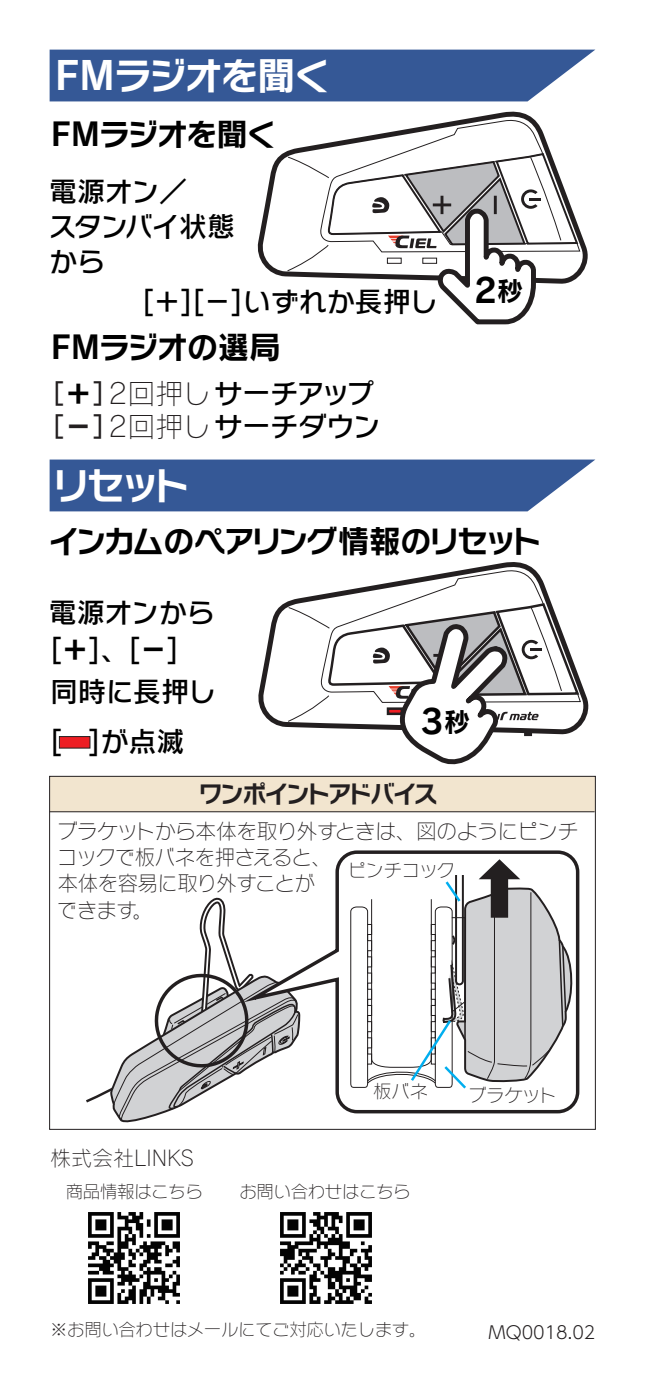
<style>
.page{position:relative;width:645px;height:1389px;background:#fff}
.page>*{position:absolute;margin:0;border:0;box-sizing:border-box;transform-origin:0 0}
.t1{font:38.5px "Rodin NTLG Pro B";letter-spacing:-.07em;color:#fff}
.t2{font:33.25px "Rodin NTLG Pro B";color:#000}
.t3{font:31.5px "Rodin NTLG Pro B";letter-spacing:-.09em;color:#000}
.t4{font:31.5px "Rodin NTLG Pro B";letter-spacing:-.065em;color:#000}
.t5{font:31.5px "Rodin NTLG Pro B";letter-spacing:-.04em;color:#000}
.t6{font:28px/42px "Rodin NTLG Pro DB";color:#000}
.t7{font:28px/35px "Rodin NTLG Pro DB";letter-spacing:-.035em;color:#000}
.t8{font:24.5px "Rodin NTLG Pro B";letter-spacing:-.135em;color:#231f20}
.t9{font:21px/26.2px "Rodin NTLG Pro L";letter-spacing:-.02em;color:#231f20}
.t10{font:21px "Rodin NTLG Pro L";color:#231f20}
.t11{font:18.2px "Rodin NTLG Pro L";letter-spacing:-.02em;color:#231f20}
.t12{font:17.5px "Rodin NTLG Pro L";letter-spacing:-.025em;color:#231f20}
.t13{font:300 17.5px "UD Shin Go Pro";color:#231f20}
.s1{color:#231f20}
.s2{font-family:"Rodin NTLG Pro B"}
.s3{font-family:"Rodin NTLG Pro L";color:#231f20}
.s4{font-family:"Rodin NTLG Pro B";color:#231f20}
.s5{font-size:26.6px}
</style>
<div class="page">
<div style="left:50px;top:50px;width:545px;height:51px;background:#355896"></div>
<div style="left:50px;top:460px;width:545px;height:51px;background:#355896"></div>
<div style="left:50px;top:776px;width:544px;height:36px;background:#f2e5cf"></div>
<hr style="left:50px;top:811px;width:544px;height:1px;background:#231f20">
<div style="left:59px;top:736px;width:31px;height:13px;background:#ee1d23;border:1px solid #231f20"></div>
<svg style="left:86px;top:897px;width:147px;height:226px"></svg>
<svg style="left:233px;top:850px;width:347px;height:264px"></svg>
<svg style="left:350px;top:859px;width:224px;height:232px"></svg>
<img style="left:88px;top:1212px;width:92px;height:92px">
<img style="left:280px;top:1212px;width:92px;height:92px">
<svg style="left:258px;top:111px;width:330px;height:166px"></svg>
<svg style="left:258px;top:562px;width:331px;height:165px"></svg>
<svg style="left:287px;top:568px;width:295px;height:197px"></svg>
<svg style="left:286px;top:118px;width:295px;height:207px"></svg>
<h1 class="t1" style="left:55px;top:50px;width:279px">FMラジオを聞く</h1>
<p class="t4" style="left:51px;top:113px;width:228px">FMラジオを聞く</p>
<p class="t7" style="left:49px;top:173px;width:188px">電源オン／<br>スタンバイ状態から</p>
<p class="t6" style="left:142px;top:280px;width:297px">[＋][－]いずれか長押し</p>
<p class="t5" style="left:51px;top:326px;width:231px">FMラジオの選局</p>
<p class="t6" style="left:37px;top:371px;width:339px"><span class="s1">［</span><span class="s2">＋</span><span class="s1">］</span><span class="s3">2回押し</span>サーチアップ</p>
<p class="t6" style="left:37px;top:405px;width:346px"><span class="s1">［</span><span class="s4">－</span><span class="s1">］</span><span class="s3">2回押し</span>サーチダウン</p>
<h1 class="t1" style="left:52px;top:460px;width:140px">リセット</h1>
<p class="t2" style="left:474px;top:268px;width:51px">2<span class="s5">秒</span></p>
<p class="t3" style="left:49px;top:520px;width:494px">インカムのペアリング情報のリセット</p>
<p class="t6" style="left:49px;top:591px;width:168px">電源オンから</p>
<p class="t6" style="left:50px;top:627px;width:168px">[<span class="s2">＋</span>]、[<span class="s2">－</span>]<br>同時に長押し</p>
<p class="t6" style="left:50px;top:719px;width:136px">[　]が点滅</p>
<p class="t2" style="left:421px;top:700px;width:51px">3<span class="s5">秒</span></p>
<p class="t8" style="left:198px;top:777px;width:241px">ワンポイントアドバイス</p>
<p class="t9" style="left:56px;top:817px;width:524px">ブラケットから本体を取り外すときは、図のようにピンチコックで板バネを押さえると、<br>本体を容易に取り外すことが<br>できます。</p>
<p class="t11" style="left:348px;top:859px;width:109px">ピンチコック</p>
<p class="t10" style="left:50px;top:1145px;width:145px">株式会社LINKS</p>
<p class="t11" style="left:373px;top:1080px;width:56px">板バネ</p>
<p class="t11" style="left:468px;top:1084px;width:90px">ブラケット</p>
<p class="t12" style="left:66px;top:1180px;width:139px">商品情報はこちら</p>
<p class="t12" style="left:239px;top:1180px;width:173px">お問い合わせはこちら</p>
<p class="t12" style="left:50px;top:1319px;width:378px">※お問い合わせはメールにてご対応いたします。</p>
<p class="t13" style="left:489px;top:1318px;width:108px">MQ0018.02</p>
</div>
